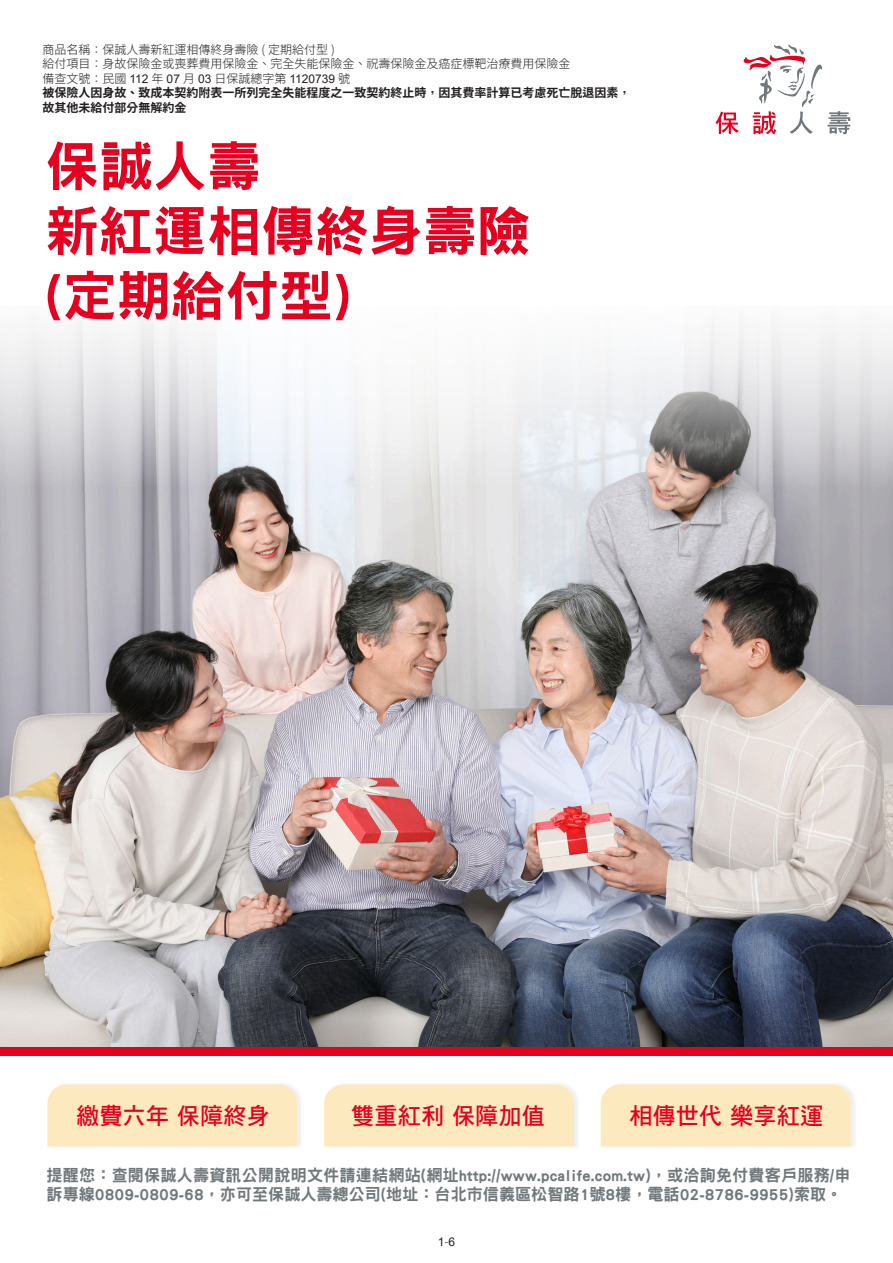
<style>
.page{position:relative;width:893px;height:1263px;background:#fff}
.page>*{position:absolute;margin:0;border:0;box-sizing:border-box;transform-origin:0 0}
.t1{font:54px/64.8px "DF Hei Std W9";color:#e5001f}
.t2{font:23.55px "DF Hei Std W7";color:#e5001f}
.t3{font:16.5px/19.4px "DF Hei Std W9";letter-spacing:.01em;color:#71787c}
.t4{font:300 12px/14.4px "Taipei Sans TC Beta";color:#231f20}
.t5{font:12px "Arial";color:#231f20}
.s1{font-family:"Arial";font-weight:400}
.s2{font-weight:700}
.s3{font-family:"Taipei Sans TC Beta";font-weight:300}
</style>
<div class="page">
<img style="left:0;top:535px;width:893px;height:512px">
<svg style="left:0;top:44px;width:893px;height:491px"></svg>
<img style="left:47px;top:1093px;width:253px;height:54px">
<div style="left:47px;top:1084px;width:250px;height:62px;background:#fde9be"></div>
<div style="left:601px;top:1084px;width:250px;height:62px;background:#fde9be"></div>
<div style="left:324px;top:1084px;width:250px;height:62px;background:#fde9be"></div>
<svg style="left:715px;top:45px;width:135px;height:89px"></svg>
<div style="left:0;top:1047px;width:893px;height:9px;background:#e5001d"></div>
<p class="t4" style="left:43px;top:43px;width:590px">商品名稱：保誠人壽新紅運相傳終身壽險 ( 定期給付型 )<br>給付項目：身故保險金或喪葬費用保險金、完全失能保險金、祝壽保險金及癌症標靶治療費用保險金<br>備查文號：民國 <span class="s1">112</span> 年 <span class="s1">07</span> 月 <span class="s1">03</span> 日保誠總字第 <span class="s1">1120739</span> 號<br><span class="s2">被保險人因身故、致成本契約附表一所列完全失能程度之一致契約終止時，因其費率計算已考慮死亡脫退因素，故其他未給付部分無解約金</span></p>
<h1 class="t1" style="left:45px;top:133px;width:487px">保誠人壽<br>新紅運相傳終身壽險(定期給付型)</h1>
<h2 class="t2" style="left:76px;top:1103px;width:195px">繳費六年 保障終身</h2>
<h2 class="t2" style="left:351px;top:1103px;width:195px">雙重紅利 保障加值</h2>
<h2 class="t2" style="left:629px;top:1103px;width:195px">相傳世代 樂享紅運</h2>
<h3 class="t3" style="left:47px;top:1165px;width:806px">提醒您：查閱保誠人壽資訊公開說明文件請連結網站(網址http://www.pcalife.com.tw)，或洽詢免付費客戶服務/申訴專線0809-0809-68，亦可至保誠人壽總公司(地址：台北市信義區松智路1號8樓，電話02-8786-9955)索取。</h3>
<p class="t5" style="left:438px;top:1234px;width:19px">1<span class="s3">-</span>6</p>
</div>
